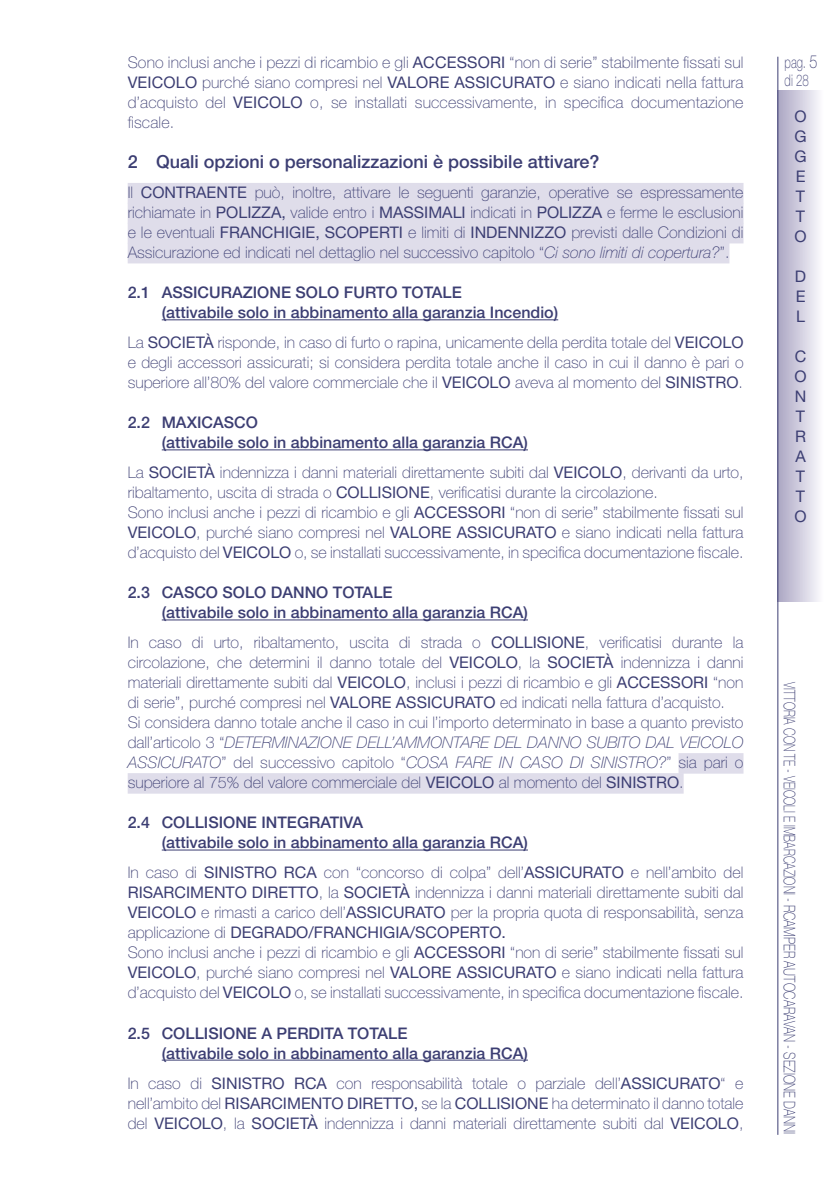
<style>
.page{position:relative;width:840px;height:1191px;background:#fff}
.page>*{position:absolute;margin:0;border:0;box-sizing:border-box;transform-origin:0 0}
.t1{font:500 18px "Helvetica Neue LT Std";color:#3c3e73}
.t2{font:100 16.2px/18px "Helvetica Neue LT Std";color:#3c3e73;scale:.71 1}
.t3{font:100 16px/20px "Helvetica Neue LT Std";color:#3c3e73;text-align:justify}
.t4{font:500 16px/20px "Helvetica Neue LT Std";color:#3c3e73}
.t5{font:100 16px "Helvetica Neue LT Std";color:#3c3e73;scale:.68 1}
.t6{font:16px/20px "Helvetica Neue LT Std";color:#3c3e73;text-align:justify}
.s1{font-weight:400}
.s2{font-style:italic}
.s3{font-size:18px}
</style>
<div class="page">
<div style="left:128px;top:183px;width:615px;height:20px;background:#dfddea"></div>
<div style="left:128px;top:203px;width:615px;height:20px;background:#dfddea"></div>
<div style="left:128px;top:223px;width:615px;height:20px;background:#dfddea"></div>
<div style="left:128px;top:243px;width:601px;height:20px;background:#dfddea"></div>
<hr style="left:162px;top:319px;width:396px;height:1px;background:#3c3e73">
<hr style="left:162px;top:449px;width:365px;height:1px;background:#3c3e73">
<hr style="left:162px;top:619px;width:365px;height:1px;background:#3c3e73">
<div style="left:678px;top:753px;width:65px;height:20px;background:#dfddea"></div>
<div style="left:128px;top:773px;width:555px;height:20px;background:#dfddea"></div>
<hr style="left:162px;top:849px;width:365px;height:1px;background:#3c3e73">
<hr style="left:162px;top:1059px;width:365px;height:1px;background:#3c3e73">
<div style="left:777px;top:91px;width:46px;height:510px;background:linear-gradient(to right,#a9a5c2,#faf9fd)"></div>
<hr style="left:777px;top:57px;width:1px;height:1077px;background:#3c3e73">
<p class="t3" style="left:128px;top:52px;width:617px">Sono inclusi anche i pezzi di ricambio e gli <span class="s1">ACCESSORI</span> “non di serie” stabilmente fissati sul <span class="s1">VEICOLO</span> purché siano compresi nel <span class="s1">VALORE ASSICURATO</span> e siano indicati nella fattura d’acquisto del <span class="s1">VEICOLO</span> o, se installati successivamente, in specifica documentazione fiscale.</p>
<p class="t1" style="left:128px;top:151px;width:473px">2 Quali opzioni o personalizzazioni è possibile attivare?</p>
<p class="t3" style="left:128px;top:182px;width:617px">Il <span class="s1">CONTRAENTE</span> può, inoltre, attivare le seguenti garanzie, operative se espressamente richiamate in <span class="s1">POLIZZA,</span> valide entro i <span class="s1">MASSIMALI</span> indicati in <span class="s1">POLIZZA</span> e ferme le esclusioni e le eventuali <span class="s1">FRANCHIGIE, SCOPERTI</span> e limiti di <span class="s1">INDENNIZZO</span> previsti dalle Condizioni di Assicurazione ed indicati nel dettaglio nel successivo capitolo “<span class="s2">Ci sono limiti di copertura?</span>”.</p>
<p class="t4" style="left:162px;top:282px;width:398px;text-indent:-34px">2.1 ASSICURAZIONE SOLO FURTO TOTALE<br>(attivabile solo in abbinamento alla garanzia Incendio)</p>
<p class="t3" style="left:128px;top:332px;width:617px">La <span class="s1">SOCIETÀ</span> risponde, in caso di furto o rapina, unicamente della perdita totale del <span class="s1">VEICOLO </span>e degli accessori assicurati; si considera perdita totale anche il caso in cui il danno è pari o superiore all’80% del valore commerciale che il <span class="s1">VEICOLO</span> aveva al momento del <span class="s1">SINISTRO</span>.</p>
<p class="t4" style="left:162px;top:412px;width:367px;text-indent:-34px">2.2 MAXICASCO<br>(attivabile solo in abbinamento alla garanzia RCA)</p>
<p class="t3" style="left:128px;top:462px;width:617px;text-align:left">La <span class="s1">SOCIETÀ</span> indennizza i danni materiali direttamente subiti dal <span class="s1">VEICOLO</span>, derivanti da urto, ribaltamento, uscita di strada o <span class="s1">COLLISIONE</span>, verificatisi durante la circolazione.<br>Sono inclusi anche i pezzi di ricambio e gli <span class="s1">ACCESSORI</span> “non di serie” stabilmente fissati sul <span class="s1">VEICOLO</span>, purché siano compresi nel <span class="s1">VALORE ASSICURATO</span> e siano indicati nella fattura d’acquisto del <span class="s1">VEICOLO</span> o, se installati successivamente, in specifica documentazione fiscale.</p>
<p class="t4" style="left:162px;top:582px;width:367px;text-indent:-34px">2.3 CASCO SOLO DANNO TOTALE<br>(attivabile solo in abbinamento alla garanzia RCA)</p>
<p class="t3" style="left:128px;top:632px;width:617px;text-align:left">In caso di urto, ribaltamento, uscita di strada o <span class="s1">COLLISIONE</span>, verificatisi durante la circolazione, che determini il danno totale del <span class="s1">VEICOLO</span>, la <span class="s1">SOCIETÀ</span> indennizza i danni materiali direttamente subiti dal <span class="s1">VEICOLO</span>, inclusi i pezzi di ricambio e gli <span class="s1">ACCESSORI</span> “non di serie”, purché compresi nel <span class="s1">VALORE ASSICURATO</span> ed indicati nella fattura d’acquisto.<br>Si considera danno totale anche il caso in cui l’importo determinato in base a quanto previsto dall’articolo 3 “<span class="s2">DETERMINAZIONE DELL’AMMONTARE DEL DANNO SUBITO DAL VEICOLO ASSICURATO</span>” del successivo capitolo “<span class="s2">COSA FARE IN CASO DI SINISTRO?</span>” sia pari o superiore al 75% del valore commerciale del <span class="s1">VEICOLO</span> al momento del <span class="s1">SINISTRO</span>.</p>
<p class="t4" style="left:162px;top:812px;width:367px;text-indent:-34px">2.4 COLLISIONE INTEGRATIVA<br>(attivabile solo in abbinamento alla garanzia RCA)</p>
<p class="t3" style="left:128px;top:862px;width:617px;text-align:left">In caso di <span class="s1">SINISTRO RCA</span> con “concorso di colpa” dell’<span class="s1">ASSICURATO</span> e nell’ambito del <span class="s1">RISARCIMENTO DIRETTO</span>, la <span class="s1">SOCIETÀ</span> indennizza i danni materiali direttamente subiti dal <span class="s1">VEICOLO</span> e rimasti a carico dell’<span class="s1">ASSICURATO</span> per la propria quota di responsabilità, senza applicazione di <span class="s1">DEGRADO/FRANCHIGIA/SCOPERTO.<br></span>Sono inclusi anche i pezzi di ricambio e gli <span class="s1">ACCESSORI</span> “non di serie” stabilmente fissati sul <span class="s1">VEICOLO</span>, purché siano compresi nel <span class="s1">VALORE ASSICURATO</span> e siano indicati nella fattura d’acquisto del <span class="s1">VEICOLO</span> o, se installati successivamente, in specifica documentazione fiscale.</p>
<p class="t4" style="left:162px;top:1022px;width:367px;text-indent:-34px">2.5 COLLISIONE A PERDITA TOTALE<br>(attivabile solo in abbinamento alla garanzia RCA)</p>
<p class="t3" style="left:128px;top:1072px;width:617px">In caso di <span class="s1">SINISTRO RCA</span> con responsabilità totale o parziale dell’<span class="s1">ASSICURATO</span>“ e nell’ambito del <span class="s1">RISARCIMENTO DIRETTO,</span> se la <span class="s1">COLLISIONE</span> ha determinato il danno totale del <span class="s1">VEICOLO</span>, la <span class="s1">SOCIETÀ</span> indennizza i danni materiali direttamente subiti dal <span class="s1">VEICOLO</span>,</p>
<p class="t2" style="left:784px;top:53px;width:48px">pag. <span class="s3">5 </span>di 28</p>
<p class="t6" style="left:794px;top:106px;width:14px">O G G E T T O</p>
<p class="t6" style="left:794px;top:266px;width:13px">D E L</p>
<p class="t6" style="left:794px;top:346px;width:14px">C O N T R A T T O</p>
<p class="t5" style="left:798px;top:682px;width:666px;rotate:90deg">VITTORIA CON TE - VEICOLI E IMBARCAZIONI - RCAMPER AUTOCARAVAN - SEZIONE DANNI</p>
</div>
